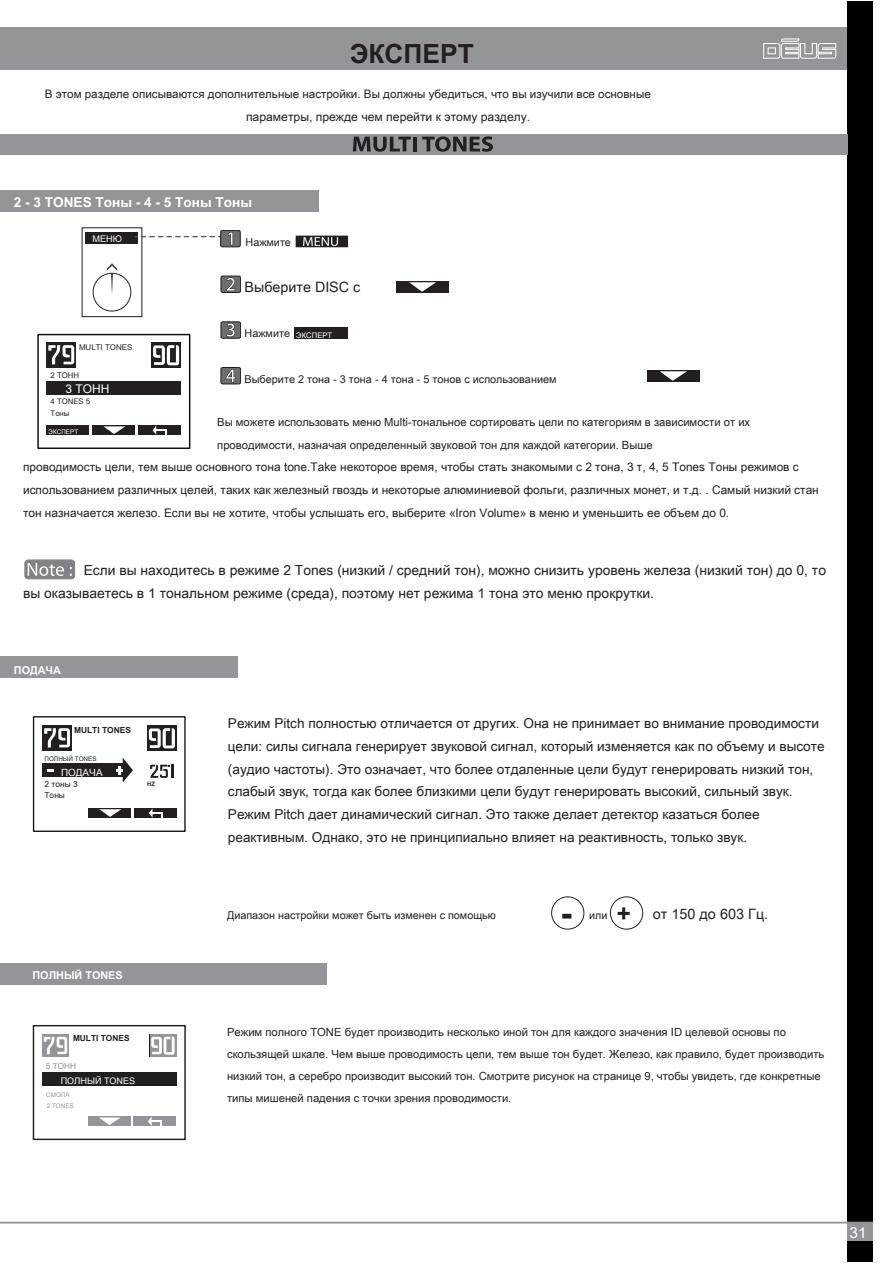
<style>
.page{position:relative;width:893px;height:1263px;background:#fff}
.page>*{position:absolute;margin:0;border:0;box-sizing:border-box;transform-origin:0 0}
.t1{font:700 34.05px "Arial Unicode MS";color:#231f20}
.t2{font:700 26.4px "Arial Unicode MS";color:#231f20}
.t3{font:15.3px "Arial Unicode MS";color:#fff}
.t4{font:14.4px "Arial Unicode MS";color:#231f20}
.t5{font:14.25px "Arial Unicode MS";color:#231f20}
.t6{font:13.8px/22.8px "Arial Unicode MS";color:#231f20}
.t7{font:13.65px/22.8px "Arial Unicode MS";color:#231f20}
.t8{font:700 13.65px "Arial Unicode MS";color:#fff}
.t9{font:12.15px "Arial Unicode MS";color:#231f20}
.t10{font:12px "Arial Unicode MS";color:#fff}
.t11{font:11.85px/22.8px "Arial Unicode MS";color:#231f20}
.t12{font:11.55px "Arial Unicode MS";color:#231f20}
.t13{font:11.25px/21.9px "Arial Unicode MS";color:#231f20}
.t14{font:10.8px "Arial Unicode MS";color:#231f20}
.t15{font:700 10.8px "Arial Unicode MS";color:#fff}
.t16{font:9.9px "Arial Unicode MS";color:#fff}
.t17{font:9.15px "Arial Unicode MS";color:#fff}
.t18{font:9px "Arial Unicode MS";color:#fff}
.t19{font:700 8.4px "Arial Unicode MS";color:#231f20}
.t20{font:8.4px/11.7px "Arial Unicode MS";color:#231f20}
.t21{font:8.25px "Arial Unicode MS";color:#939598}
.t22{font:7.95px "Arial Unicode MS";color:#231f20}
.t23{font:7.8px/12px "Arial Unicode MS";color:#231f20}
.t24{font:7.65px "Arial Unicode MS";color:#fff}
.t25{font:6.3px "Arial Unicode MS";color:#231f20}
.t26{font:6.3px "Arial Unicode MS";color:#939598}
.t27{font:6.3px "Arial Unicode MS";color:#fff}
.t28{font:700 6px "Arial Unicode MS";color:#231f20}
.s1{font-size:24px}
</style>
<div class="page">
<div style="left:0;top:27px;width:847px;height:43px;background:#939598"></div>
<div style="left:847px;top:1px;width:26px;height:1261px;background:#000"></div>
<hr style="left:0;top:1222px;width:873px;height:2px;background:#939598">
<div style="left:847px;top:1223px;width:26px;height:18px;background:#939598"></div>
<svg style="left:763px;top:38px;width:73px;height:21px"></svg>
<div style="left:0;top:134px;width:847px;height:21px;background:#939598"></div>
<svg style="left:353px;top:137px;width:58px;height:15px"></svg>
<hr style="left:413px;top:137px;width:3px;height:14px;background:#231f20">
<svg style="left:422px;top:136px;width:71px;height:16px"></svg>
<svg style="left:24px;top:560px;width:51px;height:19px"></svg>
<div style="left:0;top:190px;width:318px;height:21px;background:#939598"></div>
<div style="left:0;top:657px;width:237px;height:21px;background:#939598"></div>
<div style="left:86px;top:232px;width:52px;height:12px;background:#231f20"></div>
<svg style="left:107px;top:263px;width:10px;height:30px"></svg>
<div style="left:93px;top:273px;width:38px;height:38px;border:1px solid #231f20;border-radius:50%"></div>
<div style="left:295px;top:327px;width:53px;height:12px;background:#231f20"></div>
<div style="left:93px;top:426px;width:42px;height:9px;background:#231f20"></div>
<div style="left:37px;top:334px;width:153px;height:115px;border:1px solid #110b13"></div>
<div style="left:47px;top:381px;width:134px;height:13px;background:#231f20"></div>
<div style="left:138px;top:426px;width:43px;height:9px;background:#231f20"></div>
<svg style="left:152px;top:426px;width:14px;height:9px"></svg>
<svg style="left:103px;top:426px;width:22px;height:8px"></svg>
<div style="left:47px;top:426px;width:42px;height:9px;background:#231f20"></div>
<svg style="left:296px;top:236px;width:52px;height:11px"></svg>
<svg style="left:136px;top:230px;width:104px;height:17px"></svg>
<div style="left:221px;top:276px;width:20px;height:17px;border:1px solid #231f20;border-radius:2px"></div>
<svg style="left:221px;top:276px;width:20px;height:16px"></svg>
<svg style="left:221px;top:322px;width:20px;height:16px"></svg>
<div style="left:221px;top:367px;width:20px;height:17px;border:1px solid #231f20;border-radius:2px"></div>
<svg style="left:221px;top:368px;width:20px;height:16px"></svg>
<div style="left:396px;top:281px;width:53px;height:12px;background:#231f20"></div>
<svg style="left:409px;top:282px;width:27px;height:10px"></svg>
<div style="left:647px;top:370px;width:52px;height:12px;background:#231f20"></div>
<svg style="left:660px;top:371px;width:27px;height:10px"></svg>
<div style="left:551px;top:896px;width:33px;height:34px;border:1px solid #231f20;border-radius:50%"></div>
<div style="left:610px;top:896px;width:33px;height:34px;border:1px solid #231f20;border-radius:50%"></div>
<div style="left:42px;top:764px;width:82px;height:13px;background:#231f20"></div>
<div style="left:88px;top:808px;width:43px;height:10px;background:#231f20"></div>
<div style="left:33px;top:716px;width:153px;height:116px;border:1px solid #110b13"></div>
<div style="left:135px;top:808px;width:42px;height:10px;background:#231f20"></div>
<svg style="left:149px;top:808px;width:14px;height:10px"></svg>
<svg style="left:99px;top:809px;width:22px;height:8px"></svg>
<div style="left:147px;top:725px;width:30px;height:26px;background:#231f20"></div>
<svg style="left:149px;top:728px;width:26px;height:20px"></svg>
<div style="left:43px;top:725px;width:29px;height:26px;background:#231f20"></div>
<svg style="left:44px;top:728px;width:26px;height:19px"></svg>
<svg style="left:116px;top:758px;width:17px;height:25px"></svg>
<svg style="left:47px;top:769px;width:7px;height:3px"></svg>
<svg style="left:150px;top:765px;width:23px;height:13px"></svg>
<div style="left:151px;top:342px;width:30px;height:26px;background:#231f20"></div>
<svg style="left:153px;top:345px;width:27px;height:20px"></svg>
<svg style="left:47px;top:342px;width:29px;height:26px"></svg>
<svg style="left:48px;top:345px;width:26px;height:19px"></svg>
<div style="left:0;top:963px;width:326px;height:22px;background:#939598"></div>
<div style="left:88px;top:1117px;width:43px;height:9px;background:#939598"></div>
<div style="left:33px;top:1025px;width:153px;height:115px;border:1px solid #231f20"></div>
<div style="left:42px;top:1072px;width:134px;height:13px;background:#231f20"></div>
<div style="left:134px;top:1117px;width:42px;height:9px;background:#939598"></div>
<svg style="left:148px;top:1117px;width:14px;height:9px"></svg>
<svg style="left:100px;top:1118px;width:20px;height:7px"></svg>
<svg style="left:150px;top:1034px;width:26px;height:23px"></svg>
<svg style="left:151px;top:1037px;width:24px;height:18px"></svg>
<svg style="left:42px;top:1034px;width:27px;height:23px"></svg>
<svg style="left:43px;top:1037px;width:25px;height:17px"></svg>
<h2 class="t2" style="left:350px;top:35px;width:126px">ЭКСПЕРТ</h2>
<p class="t12" style="left:45px;top:86px;width:607px">В этом разделе описываются дополнительные настройки. Вы должны убедиться, что вы изучили все основные</p>
<p class="t9" style="left:246px;top:108px;width:286px">параметры, прежде чем перейти к этому разделу.</p>
<p class="t8" style="left:14px;top:193px;width:240px">2 - 3 TONES Тоны - 4 - 5 Тоны Тоны</p>
<p class="t17" style="left:92px;top:232px;width:31px">МЕНЮ</p>
<p class="t14" style="left:246px;top:234px;width:47px">Нажмите</p>
<p class="t5" style="left:245px;top:276px;width:117px">Выберите DISC с</p>
<p class="t14" style="left:245px;top:326px;width:47px">Нажмите</p>
<p class="t14" style="left:245px;top:371px;width:313px">Выберите 2 тона - 3 тона - 4 тона - 5 тонов с использованием</p>
<p class="t24" style="left:296px;top:330px;width:37px">ЭКСПЕРТ</p>
<p class="t22" style="left:79px;top:342px;width:55px">MULTI TONES</p>
<p class="t23" style="left:51px;top:369px;width:30px">2 ТОНН</p>
<p class="t23" style="left:51px;top:395px;width:41px">4 TONES 5<br>Тоны</p>
<p class="t10" style="left:65px;top:380px;width:46px">3 ТОНН</p>
<p class="t27" style="left:49px;top:427px;width:31px">ЭКСПЕРТ</p>
<p class="t13" style="left:217px;top:410px;width:534px;line-height:22.8px">Вы можете использовать меню Multi-тональное сортировать цели по категориям в зависимости от их проводимости, назначая определенный звуковой тон для каждой категории. Выше</p>
<p class="t11" style="left:23px;top:455px;width:797px">проводимость цели, тем выше основного тона tone.Take некоторое время, чтобы стать знакомыми с 2 тона, 3 т, 4, 5 Tones Тоны режимов с использованием различных целей, таких как железный гвоздь и некоторые алюминиевой фольги, различных монет, и т.д. . Самый низкий стан тон назначается железо. Если вы не хотите, чтобы услышать его, выберите «Iron Volume» в меню и уменьшить ее объем до 0.</p>
<p class="t6" style="left:23px;top:558px;width:804px;text-indent:61px">Если вы находитесь в режиме 2 Tones (низкий / средний тон), можно снизить уровень железа (низкий тон) до 0, то вы оказываетесь в 1 тональном режиме (среда), поэтому нет режима 1 тона это меню прокрутки.</p>
<p class="t15" style="left:14px;top:663px;width:49px">ПОДАЧА</p>
<p class="t19" style="left:74px;top:724px;width:58px">MULTI TONES</p>
<p class="t25" style="left:45px;top:754px;width:54px">ПОЛНЫЙ TONES</p>
<p class="t16" style="left:61px;top:765px;width:43px">ПОДАЧА</p>
<p class="t20" style="left:45px;top:777px;width:35px">2 тоны 3<br>Тоны</p>
<p class="t28" style="left:147px;top:779px;width:9px">HZ</p>
<p class="t15" style="left:33px;top:968px;width:92px">ПОЛНЫЙ TONES</p>
<p class="t19" style="left:73px;top:1032px;width:58px">MULTI TONES</p>
<p class="t21" style="left:46px;top:1060px;width:32px">5 ТОНН</p>
<p class="t18" style="left:61px;top:1075px;width:76px">ПОЛНЫЙ TONES</p>
<p class="t26" style="left:46px;top:1090px;width:25px">СМОЛА</p>
<p class="t26" style="left:47px;top:1102px;width:28px">2 TONES</p>
<p class="t7" style="left:228px;top:711px;width:598px">Режим Pitch полностью отличается от других. Она не принимает во внимание проводимости цели: силы сигнала генерирует звуковой сигнал, который изменяется как по объему и высоте (аудио частоты). Это означает, что более отдаленные цели будут генерировать низкий тон, слабый звук, тогда как более близкими цели будут генерировать высокий, сильный звук.<br>Режим Pitch дает динамический сигнал. Это также делает детектор казаться более реактивным. Однако, это не принципиально влияет на реактивность, только звук.</p>
<h1 class="t1" style="left:560px;top:888px;width:72px">- <span class="s1">+</span></h1>
<p class="t14" style="left:227px;top:907px;width:270px">Диапазон настройки может быть изменен с помощью</p>
<p class="t14" style="left:589px;top:907px;width:20px">или</p>
<p class="t4" style="left:653px;top:904px;width:117px">от 150 до 603 Гц.</p>
<p class="t13" style="left:227px;top:1021px;width:599px">Режим полного TONE будет производить несколько иной тон для каждого значения ID целевой основы по скользящей шкале. Чем выше проводимость цели, тем выше тон будет. Железо, как правило, будет производить низкий тон, а серебро производит высокий тон. Смотрите рисунок на странице 9, чтобы увидеть, где конкретные типы мишеней падения с точки зрения проводимости.</p>
<h3 class="t3" style="left:849px;top:1222px;width:19px">31</h3>
</div>
